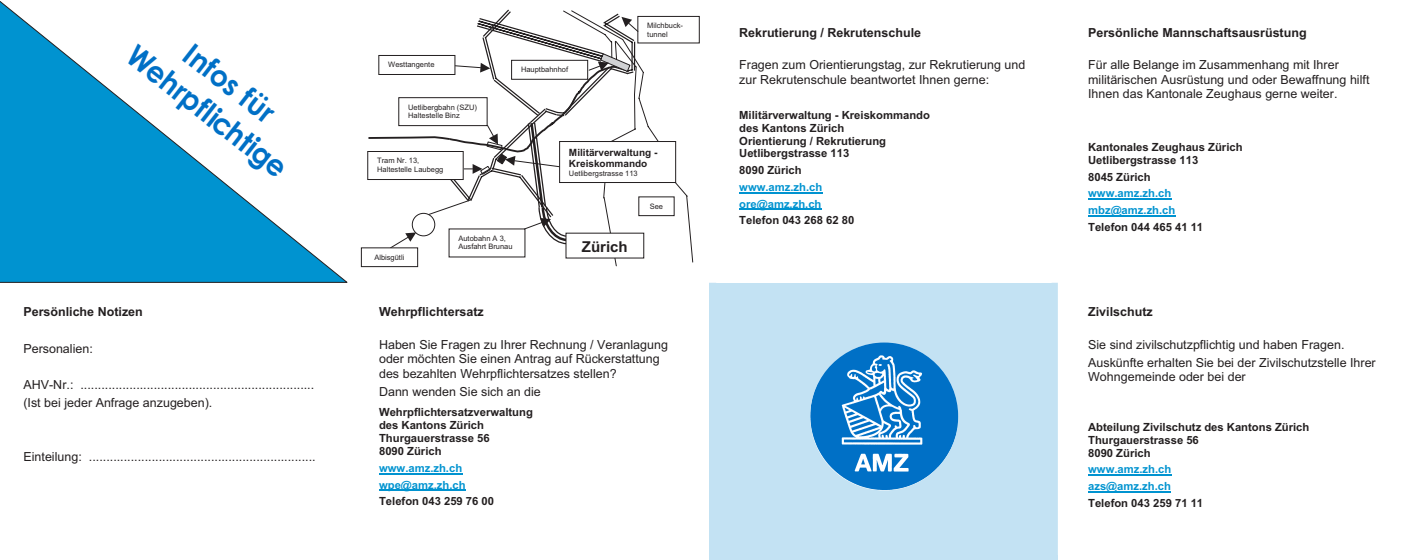
<style>
.page{position:relative;width:1418px;height:560px;background:#fff}
.page>*{position:absolute;margin:0;border:0;box-sizing:border-box;transform-origin:0 0}
.t1{font:700 30px "Century Gothic";color:#0070c6;scale:.95 1}
.t2{font:700 15px "Arial";color:#231f20}
.t3{font:12.5px/14.4px "Arial";color:#231f20}
.t4{font:700 12.5px "Arial";color:#231f20}
.t5{font:700 11.25px/12.9px "Arial";color:#231f20}
.t6{font:700 11.25px/16.8px "Arial";color:#0093d0}
.t7{font:700 10px/11.5px "Arial";color:#231f20}
.t8{font:7.5px/8.6px "Arial";color:#231f20}
</style>
<div class="page">
<hr style="left:739px;top:192px;width:83px;height:1px;background:#0093d0">
<hr style="left:739px;top:209px;width:82px;height:1px;background:#0093d0">
<hr style="left:1088px;top:199px;width:83px;height:1px;background:#0093d0">
<hr style="left:1088px;top:215px;width:87px;height:1px;background:#0093d0">
<hr style="left:379px;top:473px;width:83px;height:1px;background:#0093d0">
<hr style="left:379px;top:490px;width:86px;height:1px;background:#0093d0">
<div style="left:709px;top:283px;width:348px;height:272px;background:#c3e2f3"></div>
<hr style="left:1088px;top:474px;width:83px;height:2px;background:#0093d0">
<hr style="left:1088px;top:491px;width:83px;height:1px;background:#0093d0">
<svg style="left:0;top:1px;width:348px;height:282px"></svg>
<svg style="left:367px;top:9px;width:326px;height:258px"></svg>
<div style="left:566px;top:233px;width:77px;height:25px;background:#fff"></div>
<div style="left:361px;top:248px;width:56px;height:19px;background:#fff"></div>
<div style="left:361px;top:247px;width:57px;height:20px;border:1px solid #231f20"></div>
<div style="left:709px;top:555px;width:348px;height:5px;background:#c3e2f3"></div>
<img style="left:810px;top:342px;width:148px;height:148px;border-radius:50%">
<svg style="left:101px;top:1px;width:237px;height:210px"></svg>
<h1 class="t1" style="left:198px;top:37px;width:114px;rotate:38deg">Infos für</h1>
<h1 class="t1" style="left:141px;top:38px;width:206px;rotate:38deg">Wehrpflichtige</h1>
<p class="t4" style="left:23px;top:307px;width:121px">Persönliche Notizen</p>
<p class="t3" style="left:23px;top:342px;width:71px">Personalien:</p>
<p class="t3" style="left:23px;top:376px;width:292px;line-height:18.1px">AHV-Nr.: ................................................................... (Ist bei jeder Anfrage anzugeben).</p>
<p class="t3" style="left:23px;top:451px;width:294px">Einteilung: .................................................................</p>
<p class="t8" style="left:388px;top:61px;width:48px">Westtangente</p>
<p class="t8" style="left:521px;top:66px;width:49px">Hauptbahnhof</p>
<p class="t8" style="left:647px;top:22px;width:37px">Milchbuck&shy;tunnel</p>
<p class="t8" style="left:408px;top:103px;width:70px">Uetlibergbahn (SZU)<br>Haltestelle Binz</p>
<p class="t8" style="left:377px;top:157px;width:68px">Tram Nr. 13,<br>Haltestelle Laubegg</p>
<p class="t7" style="left:569px;top:147px;width:90px">Militärverwaltung -<br>Kreiskommando</p>
<p class="t8" style="left:569px;top:170px;width:70px">Uetlibergstrasse 113</p>
<p class="t8" style="left:374px;top:253px;width:31px">Albisgütli</p>
<p class="t8" style="left:458px;top:234px;width:56px">Autobahn A 3,<br>Ausfahrt Brunau</p>
<p class="t2" style="left:582px;top:241px;width:47px">Zürich</p>
<p class="t8" style="left:650px;top:202px;width:15px">See</p>
<p class="t4" style="left:379px;top:307px;width:106px">Wehrpflichtersatz</p>
<p class="t3" style="left:379px;top:338px;width:290px">Haben Sie Fragen zu Ihrer Rechnung / Veranlagung oder möchten Sie einen Antrag auf Rückerstattung des bezahlten Wehrpflichtersatzes stellen?</p>
<p class="t3" style="left:379px;top:385px;width:163px">Dann wenden Sie sich an die</p>
<p class="t5" style="left:379px;top:407px;width:155px">Wehrpflichtersatzverwaltung des Kantons Zürich<br>Thurgauerstrasse 56<br>8090 Zürich</p>
<p class="t6" style="left:379px;top:461px;width:88px">www.amz.zh.ch wpe@amz.zh.ch</p>
<p class="t5" style="left:379px;top:496px;width:117px">Telefon 043 259 76 00</p>
<p class="t4" style="left:739px;top:28px;width:183px">Rekrutierung / Rekrutenschule</p>
<p class="t3" style="left:739px;top:59px;width:288px">Fragen zum Orientierungstag, zur Rekrutierung und zur Rekrutenschule beantwortet Ihnen gerne:</p>
<p class="t5" style="left:739px;top:109px;width:192px">Militärverwaltung - Kreiskommando des Kantons Zürich<br>Orientierung / Rekrutierung<br>Uetlibergstrasse 113</p>
<p class="t5" style="left:739px;top:165px;width:64px">8090 Zürich</p>
<p class="t6" style="left:739px;top:180px;width:85px">www.amz.zh.ch ore@amz.zh.ch</p>
<p class="t5" style="left:739px;top:215px;width:117px">Telefon 043 268 62 80</p>
<p class="t4" style="left:1088px;top:28px;width:220px">Persönliche Mannschaftsausrüstung</p>
<p class="t3" style="left:1088px;top:59px;width:283px">Für alle Belange im Zusammenhang mit Ihrer militärischen Ausrüstung und oder Bewaffnung hilft<br>Ihnen das Kantonale Zeughaus gerne weiter.</p>
<p class="t5" style="left:1088px;top:142px;width:156px">Kantonales Zeughaus Zürich<br>Uetlibergstrasse 113</p>
<p class="t5" style="left:1088px;top:171px;width:64px">8045 Zürich</p>
<p class="t6" style="left:1088px;top:186px;width:89px">www.amz.zh.ch mbz@amz.zh.ch</p>
<p class="t5" style="left:1088px;top:221px;width:117px">Telefon 044 465 41 11</p>
<p class="t4" style="left:1088px;top:307px;width:66px">Zivilschutz</p>
<p class="t3" style="left:1088px;top:337px;width:289px;line-height:18.1px">Sie sind zivilschutzpflichtig und haben Fragen.<br>Auskünfte erhalten Sie bei der Zivilschutzstelle Ihrer</p>
<p class="t3" style="left:1088px;top:371px;width:159px">Wohngemeinde oder bei der</p>
<p class="t5" style="left:1088px;top:421px;width:223px">Abteilung Zivilschutz des Kantons Zürich<br>Thurgauerstrasse 56<br>8090 Zürich</p>
<p class="t6" style="left:1088px;top:462px;width:85px">www.amz.zh.ch azs@amz.zh.ch</p>
<p class="t5" style="left:1088px;top:497px;width:117px">Telefon 043 259 71 11</p>
</div>
